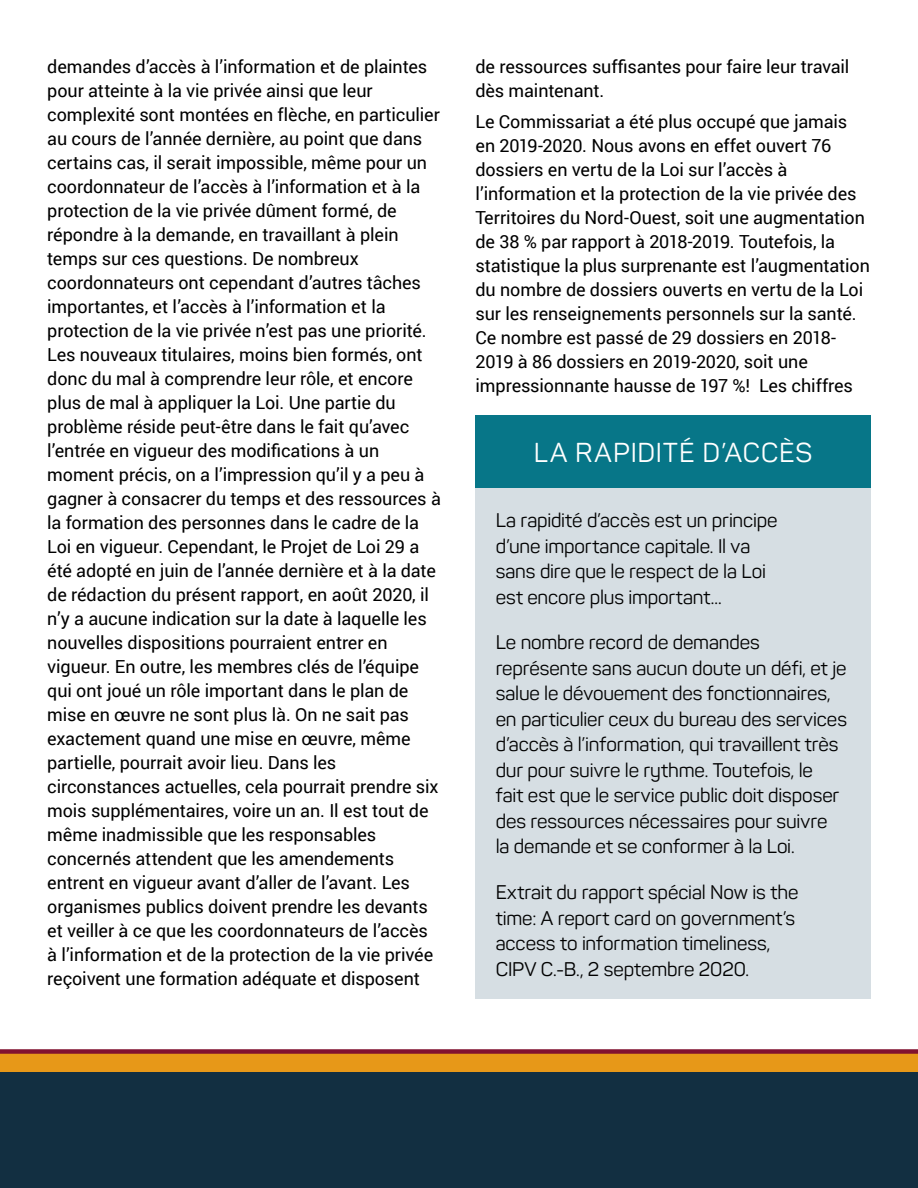
<style>
.page{position:relative;width:918px;height:1188px;background:#fff}
.page>*{position:absolute;margin:0;border:0;box-sizing:border-box;transform-origin:0 0}
.t1{font:27px "Panton W01";letter-spacing:.04em;color:#fff}
.Lockbox_Text{font:19.5px/25.5px "Panton W01";letter-spacing:-.005em;color:#000}
.Body{font:18px/24px "Roboto";letter-spacing:-.005em;color:#000}
</style>
<div class="page">
<svg style="left:0;top:1049px;width:918px;height:24px;background:#cb7b20"></svg>
<div style="left:0;top:1073px;width:918px;height:115px;background:#122f41"></div>
<div style="left:475px;top:415px;width:396px;height:76px;background:#077688"></div>
<div style="left:475px;top:488px;width:396px;height:511px;background:#d6dee3"></div>
<p class="Body" style="left:47px;top:54px;width:395px">demandes d’accès à l’information et de plaintes pour atteinte à la vie privée ainsi que leur complexité sont montées en flèche, en particulier au cours de l’année dernière, au point que dans certains cas, il serait impossible, même pour un coordonnateur de l’accès à l’information et à la protection de la vie privée dûment formé, de répondre à la demande, en travaillant à plein temps sur ces questions. De nombreux coordonnateurs ont cependant d’autres tâches importantes, et l’accès à l’information et la protection de la vie privée n’est pas une priorité.<br>Les nouveaux titulaires, moins bien formés, ont donc du mal à comprendre leur rôle, et encore plus de mal à appliquer la Loi. Une partie du problème réside peut-être dans le fait qu’avec l’entrée en vigueur des modifications à un moment précis, on a l’impression qu’il y a peu à gagner à consacrer du temps et des ressources à la formation des personnes dans le cadre de la Loi en vigueur. Cependant, le Projet de Loi 29 a été adopté en juin de l’année dernière et à la date de rédaction du présent rapport, en août 2020, il n’y a aucune indication sur la date à laquelle les nouvelles dispositions pourraient entrer en vigueur. En outre, les membres clés de l’équipe qui ont joué un rôle important dans le plan de mise en œuvre ne sont plus là. On ne sait pas exactement quand une mise en œuvre, même partielle, pourrait avoir lieu. Dans les circonstances actuelles, cela pourrait prendre six mois supplémentaires, voire un an. Il est tout de même inadmissible que les responsables concernés attendent que les amendements entrent en vigueur avant d’aller de l’avant. Les organismes publics doivent prendre les devants et veiller à ce que les coordonnateurs de l’accès à l’information et de la protection de la vie privée reçoivent une formation adéquate et disposent</p>
<p class="Body" style="left:475px;top:54px;width:375px">de ressources suffisantes pour faire leur travail dès maintenant.</p>
<p class="Body" style="left:475px;top:109px;width:396px">Le Commissariat a été plus occupé que jamais en 2019-2020. Nous avons en effet ouvert 76 dossiers en vertu de la Loi sur l’accès à l’information et la protection de la vie privée des Territoires du Nord-Ouest, soit une augmentation de 38 % par rapport à 2018-2019. Toutefois, la statistique la plus surprenante est l’augmentation du nombre de dossiers ouverts en vertu de la Loi sur les renseignements personnels sur la santé.<br>Ce nombre est passé de 29 dossiers en 2018- 2019 à 86 dossiers en 2019-2020, soit une impressionnante hausse de 197 %! Les chiffres</p>
<p class="t1" style="left:534px;top:437px;width:280px">LA RAPIDITÉ D’ACCÈS</p>
<p class="Lockbox_Text" style="left:496px;top:508px;width:283px">La rapidité d’accès est un principe d’une importance capitale. Il va sans dire que le respect de la Loi est encore plus important...</p>
<p class="Lockbox_Text" style="left:496px;top:630px;width:353px">Le nombre record de demandes représente sans aucun doute un défi, et je salue le dévouement des fonctionnaires, en particulier ceux du bureau des services d’accès à l’information, qui travaillent très dur pour suivre le rythme. Toutefois, le<br>fait est que le service public doit disposer des ressources nécessaires pour suivre<br>la demande et se conformer à la Loi.</p>
<p class="Lockbox_Text" style="left:496px;top:880px;width:304px">Extrait du rapport spécial Now is the time: A report card on government’s access to information timeliness, CIPV C.-B., 2 septembre 2020.</p>
</div>
